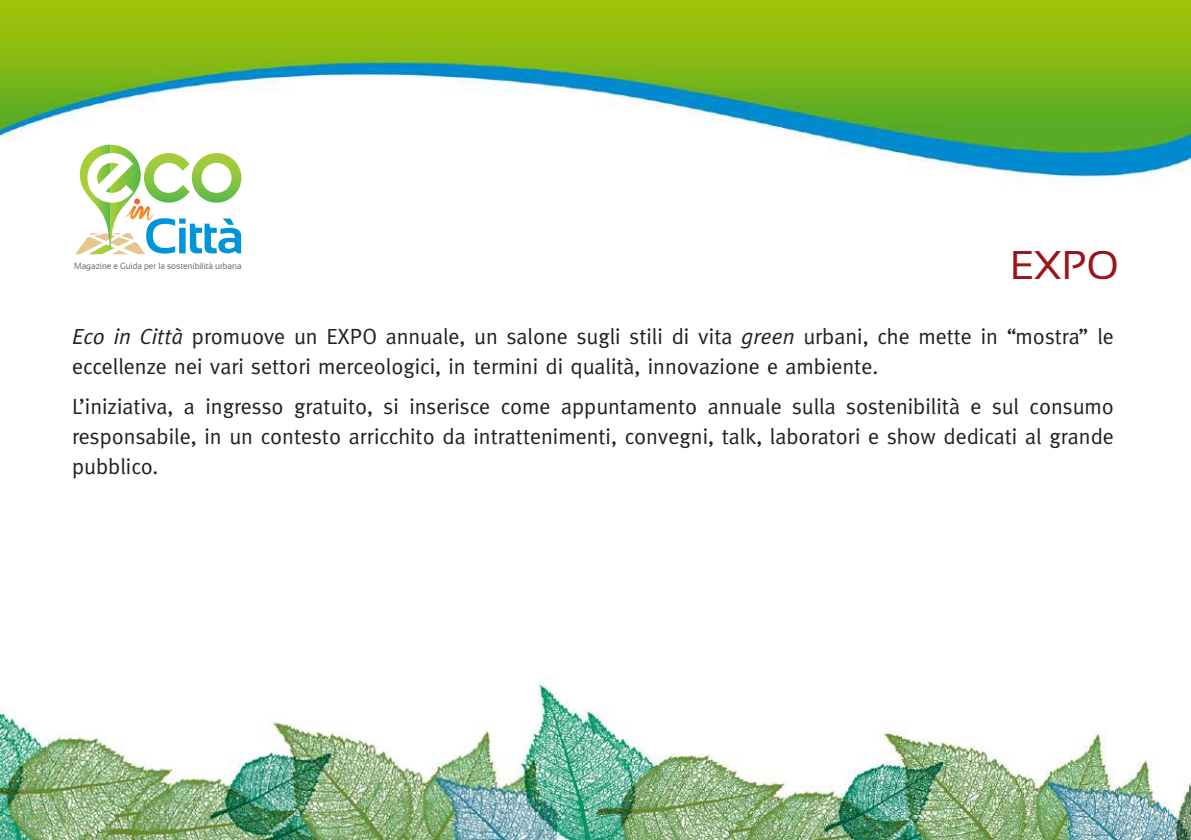
<style>
.page{position:relative;width:1191px;height:840px;background:#fff}
.page>*{position:absolute;margin:0;border:0;box-sizing:border-box;transform-origin:0 0}
.t1{font:40px "Sansation";color:#9c1418}
.t2{font:22px/30px "Meta";color:#231f20}
.t3{font:9px "Sansation";color:#6c6d70;scale:.92 1}
.s1{font-style:italic}
</style>
<div class="page">
<img style="left:0;top:0;width:1190px;height:838px">
<svg style="left:75px;top:145px;width:166px;height:109px"></svg>
<p class="t3" style="left:74px;top:260px;width:183px">Magazine e Guida per la sostenibilità urbana</p>
<h1 class="t1" style="left:1010px;top:242px;width:110px">EXPO</h1>
<p class="t2" style="left:72px;top:321px;width:1043px"><span class="s1">Eco in Città</span> promuove un EXPO annuale, un salone sugli stili di vita <span class="s1">green</span> urbani, che mette in “mostra” le eccellenze nei vari settori merceologici, in termini di qualità, innovazione e ambiente.</p>
<p class="t2" style="left:72px;top:391px;width:1043px;text-align:justify">L’iniziativa, a ingresso gratuito, si inserisce come appuntamento annuale sulla sostenibilità e sul consumo responsabile, in un contesto arricchito da intrattenimenti, convegni, talk, laboratori e show dedicati al grande pubblico.</p>
</div>
